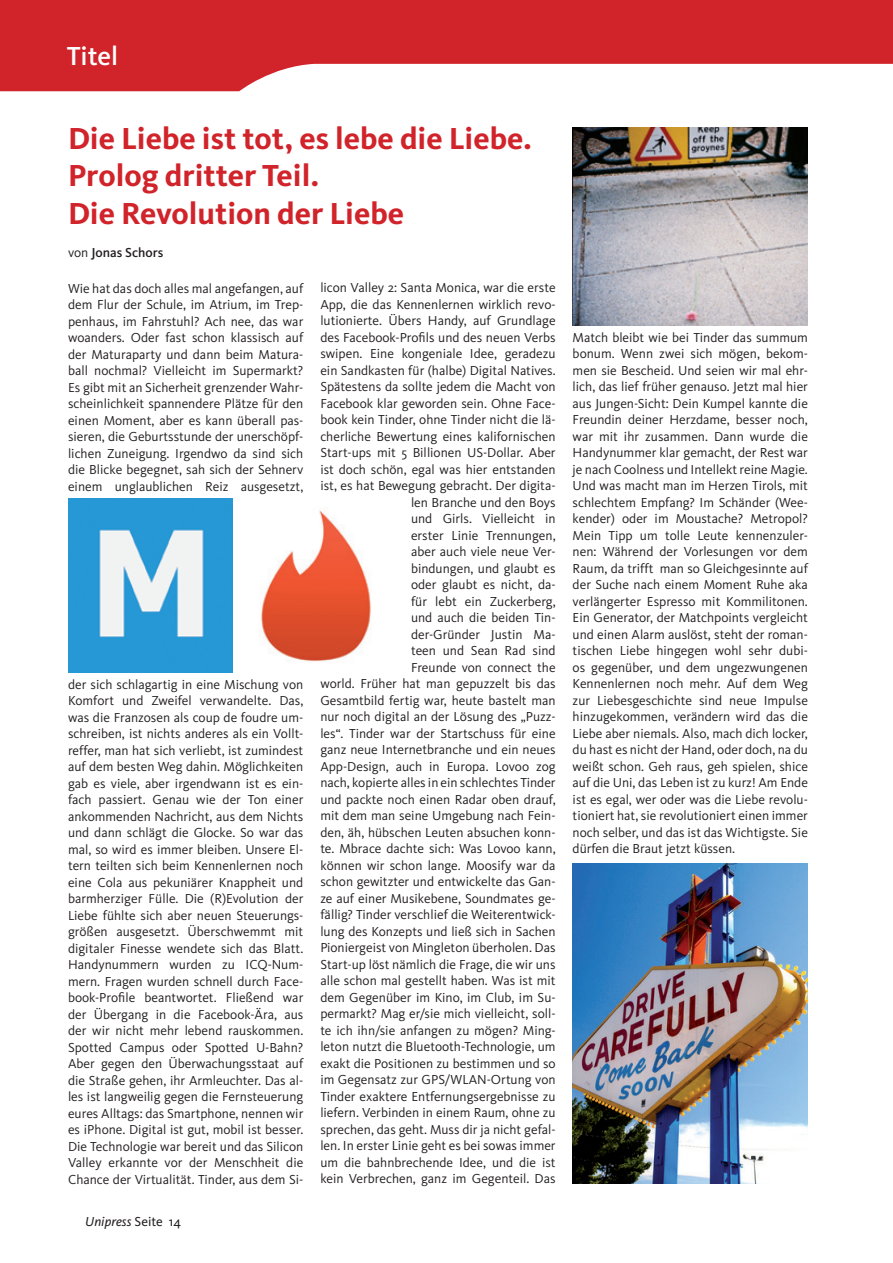
<style>
.page{position:relative;width:893px;height:1263px;background:#fff}
.page>*{position:absolute;margin:0;border:0;box-sizing:border-box;transform-origin:0 0}
.t1{font:700 31.5px/37.5px "Kievit";color:#d1232a}
.t2{font:500 27px "Kievit";color:#fff}
.t3{font:13.5px/16.5px "Kievit";color:#231f20;text-align:justify}
.t4{font:italic 13.5px "Kievit";color:#231f20}
.t5{font:500 13.5px "Kievit";color:#231f20}
.s1{font-weight:400}
.s2{font-style:normal}
</style>
<div class="page">
<img style="left:573px;top:128px;width:235px;height:198px">
<svg style="left:0;top:0;width:893px;height:91px;fill:#d1232a"></svg>
<img style="left:572px;top:863px;width:236px;height:321px">
<img style="left:68px;top:499px;width:303px;height:173px">
<h2 class="t2" style="left:67px;top:40px;width:53px">Titel</h2>
<h1 class="t1" style="left:68px;top:119px;width:466px">Die Liebe ist tot, es lebe die Liebe.<br>Prolog dritter Teil.<br>Die Revolution der Liebe</h1>
<p class="t5" style="left:68px;top:244px;width:97px"><span class="s1">von</span> Jonas Schors</p>
<p class="t3" style="left:68px;top:280px;width:237px">Wie hat das doch alles mal angefangen, auf dem Flur der Schule, im Atrium, im Trep&shy;penhaus, im Fahrstuhl? Ach nee, das war woanders. Oder fast schon klassisch auf der Maturaparty und dann beim Matura&shy;ball nochmal? Vielleicht im Supermarkt?<br>Es gibt mit an Sicherheit grenzender Wahr&shy;scheinlichkeit spannendere Plätze für den einen Moment, aber es kann überall pas&shy;sieren, die Geburtsstunde der unerschöpf&shy;lichen Zuneigung. Irgendwo da sind sich die Blicke begegnet, sah sich der Sehnerv einem unglaublichen Reiz ausgesetzt,</p>
<p class="t3" style="left:320px;top:280px;width:237px;text-align:right">licon Valley 2: Santa Monica, war die erste App, die das Kennenlernen wirklich revo&shy;lutionierte. Übers Handy, auf Grundlage des Facebook-Profils und des neuen Verbs swipen. Eine kongeniale Idee, geradezu ein Sandkasten für (halbe) Digital Natives.<br>Spätestens da sollte jedem die Macht von Facebook klar geworden sein. Ohne Face&shy;book kein Tinder, ohne Tinder nicht die lä&shy;cherliche Bewertung eines kalifornischen Start-ups mit 5 Billionen US-Dollar. Aber ist doch schön, egal was hier entstanden ist, es hat Bewegung gebracht. Der digita&shy;len Branche und den Boys<br>und Girls. Vielleicht in<br>erster Linie Trennungen,<br>aber auch viele neue Ver-<br>bindungen, und glaubt es<br>oder glaubt es nicht, da-<br>für lebt ein Zuckerberg,<br>und auch die beiden Tin-<br>der-Gründer Justin Ma-<br>teen und Sean Rad sind<br>Freunde von connect the<br>world. Früher hat man gepuzzelt bis das Gesamtbild fertig war, heute bastelt man nur noch digital an der Lösung des „Puzz&shy;les“. Tinder war der Startschuss für eine ganz neue Internetbranche und ein neues App-Design, auch in Europa. Lovoo zog nach, kopierte alles in ein schlechtes Tinder und packte noch einen Radar oben drauf, mit dem man seine Umgebung nach Fein&shy;den, äh, hübschen Leuten absuchen konn&shy;te. Mbrace dachte sich: Was Lovoo kann, können wir schon lange. Moosify war da schon gewitzter und entwickelte das Gan&shy;ze auf einer Musikebene, Soundmates ge&shy;fällig? Tinder verschlief die Weiterentwick&shy;lung des Konzepts und ließ sich in Sachen Pioniergeist von Mingleton überholen. Das Start-up löst nämlich die Frage, die wir uns alle schon mal gestellt haben. Was ist mit dem Gegenüber im Kino, im Club, im Su&shy;permarkt? Mag er/sie mich vielleicht, soll&shy;te ich ihn/sie anfangen zu mögen? Ming&shy;leton nutzt die Bluetooth-Technologie, um exakt die Positionen zu bestimmen und so im Gegensatz zur GPS/WLAN-Ortung von Tinder exaktere Entfernungsergebnisse zu liefern. Verbinden in einem Raum, ohne zu sprechen, das geht. Muss dir ja nicht gefal&shy;len. In erster Linie geht es bei sowas immer um die bahnbrechende Idee, und die ist kein Verbrechen, ganz im Gegenteil. Das</p>
<p class="t3" style="left:68px;top:676px;width:237px">der sich schlagartig in eine Mischung von Komfort und Zweifel verwandelte. Das, was die Franzosen als coup de foudre um&shy;schreiben, ist nichts anderes als ein Vollt&shy;reffer, man hat sich verliebt, ist zumindest auf dem besten Weg dahin. Möglichkeiten gab es viele, aber irgendwann ist es ein&shy;fach passiert. Genau wie der Ton einer ankommenden Nachricht, aus dem Nichts und dann schlägt die Glocke. So war das mal, so wird es immer bleiben. Unsere El&shy;tern teilten sich beim Kennenlernen noch eine Cola aus pekuniärer Knappheit und barmherziger Fülle. Die (R)Evolution der Liebe fühlte sich aber neuen Steuerungs&shy;größen ausgesetzt. Überschwemmt mit digitaler Finesse wendete sich das Blatt.<br>Handynummern wurden zu ICQ-Num&shy;mern. Fragen wurden schnell durch Face&shy;book-Profile beantwortet. Fließend war der Übergang in die Facebook-Ära, aus der wir nicht mehr lebend rauskommen.<br>Spotted Campus oder Spotted U-Bahn?<br>Aber gegen den Überwachungsstaat auf die Straße gehen, ihr Armleuchter. Das al&shy;les ist langweilig gegen die Fernsteuerung eures Alltags: das Smartphone, nennen wir es iPhone. Digital ist gut, mobil ist besser.<br>Die Technologie war bereit und das Silicon Valley erkannte vor der Menschheit die Chance der Virtualität. Tinder, aus dem Si-</p>
<p class="t4" style="left:85px;top:1213px;width:97px">Unipress <span class="s2">Seite 14</span></p>
<p class="t3" style="left:573px;top:329px;width:237px">Match bleibt wie bei Tinder das summum bonum. Wenn zwei sich mögen, bekom&shy;men sie Bescheid. Und seien wir mal ehr&shy;lich, das lief früher genauso. Jetzt mal hier aus Jungen-Sicht: Dein Kumpel kannte die Freundin deiner Herzdame, besser noch, war mit ihr zusammen. Dann wurde die Handynummer klar gemacht, der Rest war je nach Coolness und Intellekt reine Magie.<br>Und was macht man im Herzen Tirols, mit schlechtem Empfang? Im Schänder (Wee&shy;kender) oder im Moustache? Metropol?<br>Mein Tipp um tolle Leute kennenzuler&shy;nen: Während der Vorlesungen vor dem Raum, da trifft man so Gleichgesinnte auf der Suche nach einem Moment Ruhe aka verlängerter Espresso mit Kommilitonen.<br>Ein Generator, der Matchpoints vergleicht und einen Alarm auslöst, steht der roman&shy;tischen Liebe hingegen wohl sehr dubi&shy;os gegenüber, und dem ungezwungenen Kennenlernen noch mehr. Auf dem Weg zur Liebesgeschichte sind neue Impulse hinzugekommen, verändern wird das die Liebe aber niemals. Also, mach dich locker, du hast es nicht der Hand, oder doch, na du weißt schon. Geh raus, geh spielen, shice auf die Uni, das Leben ist zu kurz! Am Ende ist es egal, wer oder was die Liebe revolu&shy;tioniert hat, sie revolutioniert einen immer noch selber, und das ist das Wichtigste. Sie dürfen die Braut jetzt küssen.</p>
</div>
